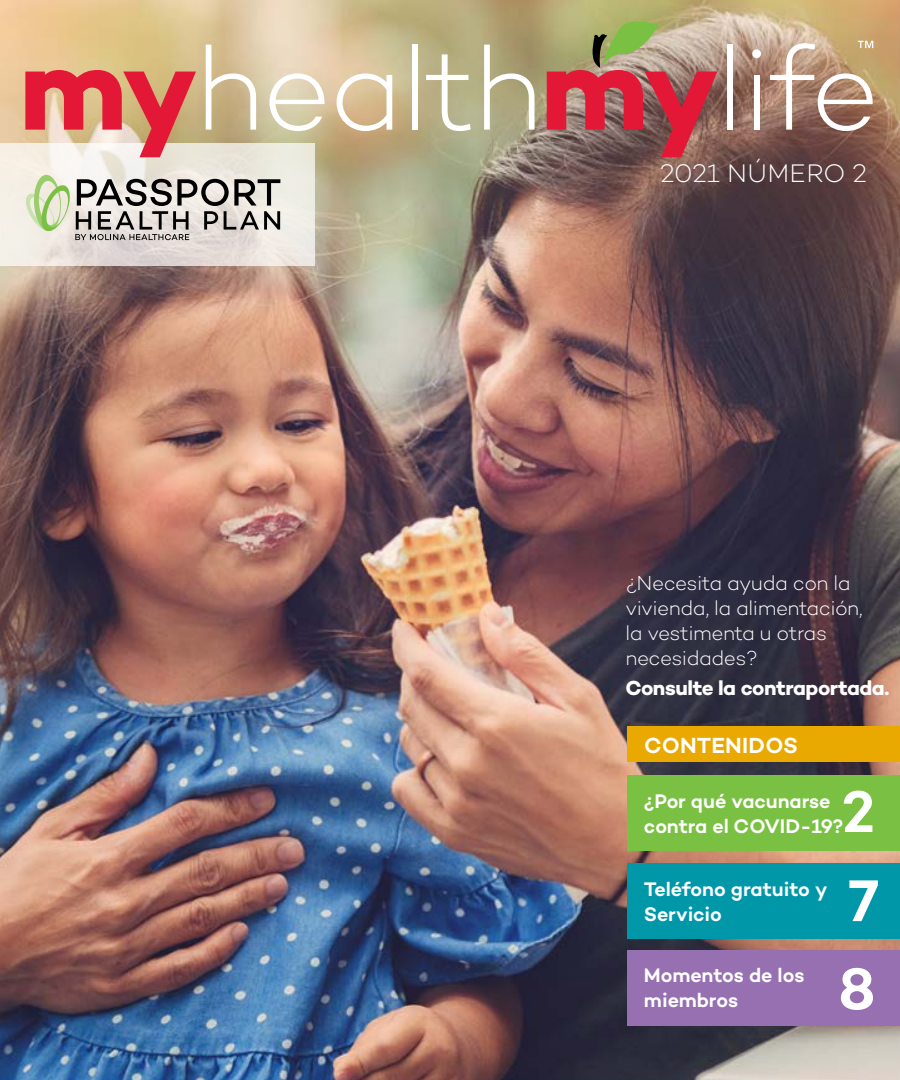
<style>
.page{position:relative;width:900px;height:1080px;background:#fff}
.page>*{position:absolute;margin:0;border:0;box-sizing:border-box;transform-origin:0 0}
.t1{font:600 59.88px "Campton";color:#fff}
.t2{font:300 25.88px "Campton";letter-spacing:.005em;color:#fff}
.t3{font:600 22.25px "Campton";letter-spacing:.01em;color:#fff}
.t4{font:300 20.75px/24.9px "Campton";letter-spacing:-.03em;color:#fff}
.t5{font:700 20.75px "Campton";letter-spacing:-.025em;color:#fff}
.t6{font:600 20px/25px "Campton";letter-spacing:-.005em;color:#fff}
</style>
<div class="page">
<img style="left:0;top:0;width:900px;height:1080px">
<div style="left:752px;top:49px;width:9px;height:9px;background:#fff;border-radius:50%"></div>
<svg style="left:0;top:143px;width:315px;height:123px;background:#ebe6de"></svg>
<svg style="left:25px;top:70px;width:171px;height:87px;background:#e17c76"></svg>
<svg style="left:206px;top:45px;width:50px;height:85px"></svg>
<svg style="left:270px;top:73px;width:54px;height:58px"></svg>
<svg style="left:337px;top:73px;width:55px;height:58px"></svg>
<div style="left:412px;top:45px;width:5px;height:85px;background:#fff"></div>
<svg style="left:426px;top:54px;width:45px;height:77px"></svg>
<svg style="left:484px;top:45px;width:51px;height:85px"></svg>
<svg style="left:547px;top:21px;width:170px;height:136px;background:#ad6a60"></svg>
<div style="left:727px;top:45px;width:6px;height:85px;background:#fff"></div>
<div style="left:754px;top:75px;width:6px;height:55px;background:#fff"></div>
<svg style="left:770px;top:41px;width:103px;height:90px"></svg>
<svg style="left:25px;top:174px;width:255px;height:66px;background:#b7b5ab"></svg>
<div style="left:628px;top:726px;width:272px;height:36px;background:#eaa900"></div>
<div style="left:628px;top:951px;width:272px;height:75px;background:#9770b1"></div>
<div style="left:628px;top:775px;width:272px;height:76px;background:#7ac143"></div>
<div style="left:628px;top:863px;width:272px;height:75px;background:#0098a9"></div>
<p class="t2" style="left:660px;top:157px;width:208px">2021 NÚMERO 2</p>
<p class="t4" style="left:626px;top:570px;width:239px">¿Necesita ayuda con la vivienda, la alimentación, la vestimenta u otras necesidades?</p>
<p class="t5" style="left:626px;top:674px;width:265px">Consulte la contraportada.</p>
<p class="t3" style="left:644px;top:731px;width:156px">CONTENIDOS</p>
<p class="t6" style="left:644px;top:788px;width:201px">¿Por qué vacunarse contra el COVID-19?</p>
<p class="t1" style="left:842px;top:773px;width:35px">2</p>
<p class="t6" style="left:644px;top:876px;width:185px">Teléfono gratuito y<br>Servicio</p>
<p class="t1" style="left:849px;top:863px;width:32px">7</p>
<p class="t6" style="left:644px;top:962px;width:162px">Momentos de los miembros</p>
<p class="t1" style="left:838px;top:951px;width:38px">8</p>
</div>
